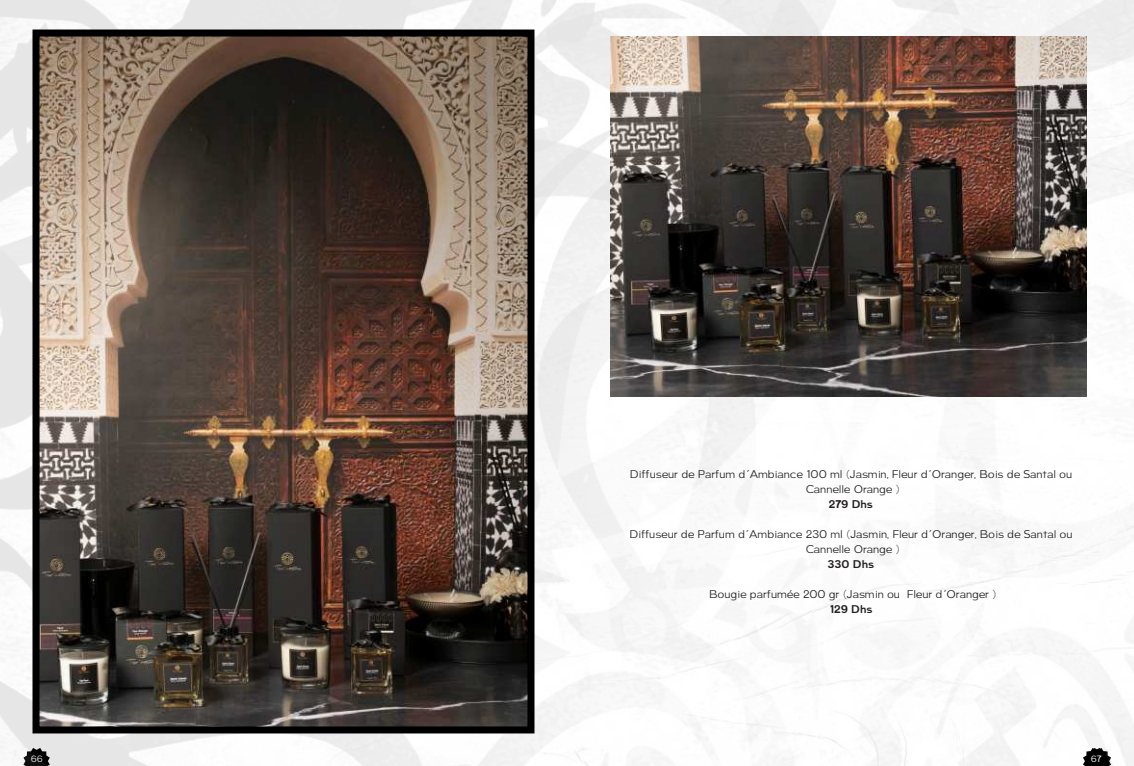
<style>
.page{position:relative;width:1134px;height:766px;background:#fff}
.page>*{position:absolute;margin:0;border:0;box-sizing:border-box;transform-origin:0 0}
.t1{font:11px/15px "Aurel";color:#231f20;text-align:center}
.t2{font:700 11px "Aurel";color:#231f20}
.t3{font:9px "Aurel";color:#fff}
</style>
<div class="page">
<img style="left:0;top:0;width:1134px;height:765px">
<img style="left:40px;top:38px;width:486px;height:687px">
<div style="left:32px;top:30px;width:502px;height:703px;border:7px solid #000"></div>
<img style="left:611px;top:36px;width:476px;height:360px">
<svg style="left:1083px;top:747px;width:28px;height:18px"></svg>
<p class="t1" style="left:630px;top:466px;width:444px">Diffuseur de Parfum d´Ambiance 100 ml (Jasmin, Fleur d´Oranger, Bois de Santal ou<br>Cannelle Orange)</p>
<p class="t2" style="left:829px;top:497px;width:46px">279 Dhs</p>
<p class="t1" style="left:629px;top:526px;width:445px">Diffuseur de Parfum d´Ambiance 230 ml (Jasmin, Fleur d´Oranger, Bois de Santal ou<br>Cannelle Orange)</p>
<p class="t2" style="left:828px;top:557px;width:48px">330 Dhs</p>
<p class="t1" style="left:709px;top:586px;width:285px">Bougie parfumée 200 gr (Jasmin ou Fleur d´Oranger)</p>
<p class="t2" style="left:829px;top:602px;width:45px">129 Dhs</p>
<p class="t3" style="left:31px;top:753px;width:13px">66</p>
<p class="t3" style="left:1093px;top:753px;width:12px">67</p>
<p class="t3" style="left:1091px;top:753px;width:12px">67</p>
</div>
